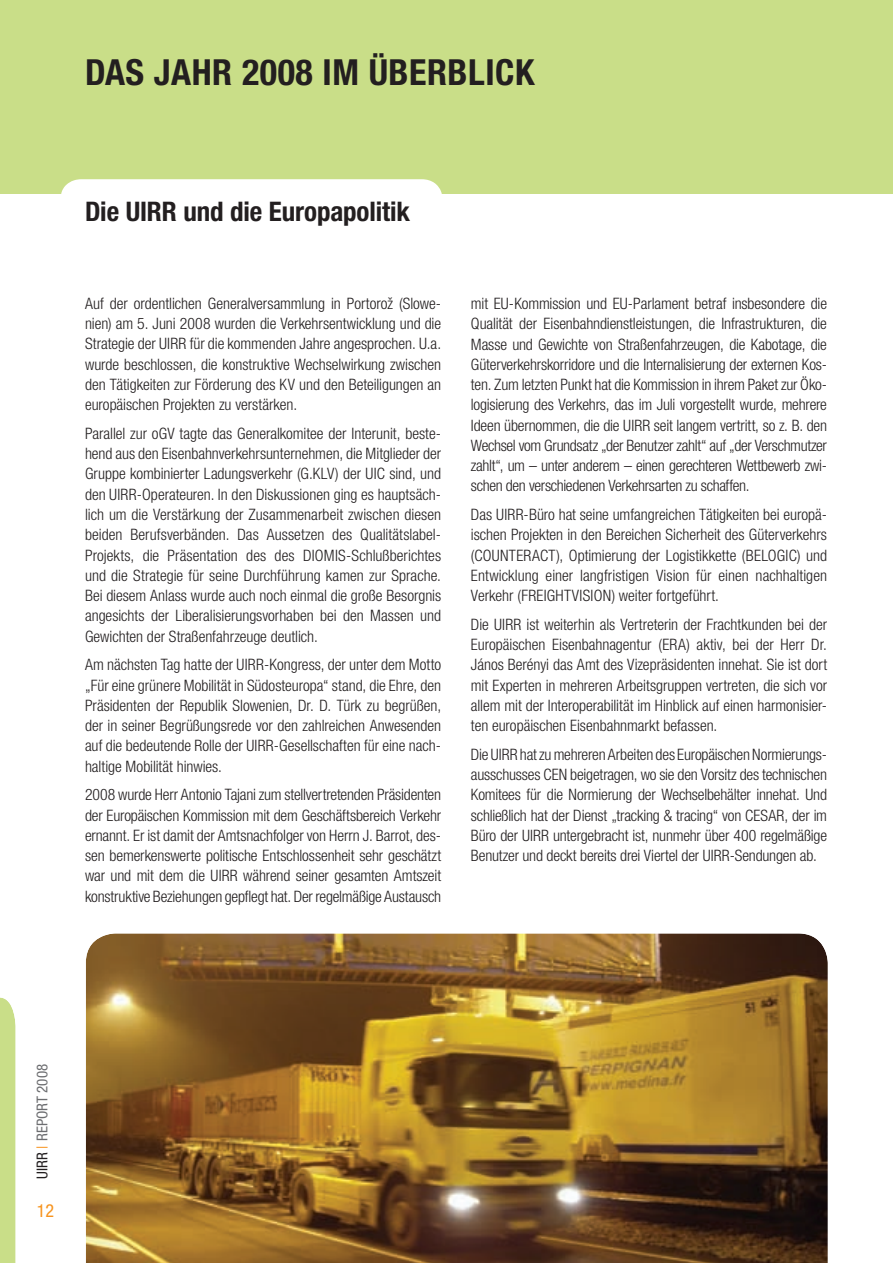
<style>
.page{position:relative;width:893px;height:1263px;background:#fff}
.page>*{position:absolute;margin:0;border:0;box-sizing:border-box;transform-origin:0 0}
.t1{font:700 condensed 36px "Helvetica Neue LT Std";letter-spacing:.015em;color:#231f20}
.t2{font:700 condensed 27px "Helvetica Neue LT Std";letter-spacing:-.005em;color:#231f20}
.t3{font:condensed 18px "Helvetica Neue LT Std";color:#f7931d}
.t4{font:300 condensed 15.75px/20.2px "Helvetica Neue LT Std";letter-spacing:-.005em;color:#231f20;text-align:justify}
.t5{font:condensed 15px "Helvetica Neue LT Std";color:#6c6d70}
.s1{color:#231f20}
.s2{color:#f7931d}
</style>
<div class="page">
<svg style="left:0;top:997px;width:16px;height:266px;background:#cce08f"></svg>
<div style="left:0;top:0;width:893px;height:194px;background:#c9de88"></div>
<svg style="left:61px;top:179px;width:381px;height:15px;background:#fcfdfa"></svg>
<svg style="left:85px;top:933px;width:743px;height:330px;background:#886228"></svg>
<img style="left:86px;top:944px;width:6px;height:37px">
<img style="left:799px;top:933px;width:16px;height:5px">
<h1 class="t1" style="left:85px;top:51px;width:451px">DAS JAHR 2008 IM ÜBERBLICK</h1>
<h2 class="t2" style="left:85px;top:195px;width:326px">Die UIRR und die Europapolitik</h2>
<p class="t4" style="left:85px;top:293px;width:358px">Auf der ordentlichen Generalversammlung in Portorož (Slowe&shy;nien) am 5. Juni 2008 wurden die Verkehrsentwicklung und die Strategie der UIRR für die kommenden Jahre angesprochen. U.a. wurde beschlossen, die konstruktive Wechselwirkung zwischen den Tätigkeiten zur Förderung des KV und den Beteiligungen an europäischen Projekten zu verstärken.</p>
<p class="t4" style="left:85px;top:423px;width:358px">Parallel zur oGV tagte das Generalkomitee der Interunit, beste&shy;hend aus den Eisenbahnverkehrsunternehmen, die Mitglieder der Gruppe kombinierter Ladungsverkehr (G.KLV) der UIC sind, und den UIRR-Operateuren. In den Diskussionen ging es hauptsäch&shy;lich um die Verstärkung der Zusammenarbeit zwischen diesen beiden Berufsverbänden. Das Aussetzen des Qualitätslabel-Projekts, die Präsentation des des DIOMIS-Schlußberichtes und die Strategie für seine Durchführung kamen zur Sprache.<br>Bei diesem Anlass wurde auch noch einmal die große Besorgnis angesichts der Liberalisierungsvorhaben bei den Massen und Gewichten der Straßenfahrzeuge deutlich.</p>
<p class="t4" style="left:85px;top:654px;width:358px">Am nächsten Tag hatte der UIRR-Kongress, der unter dem Motto „Für eine grünere Mobilität in Südosteuropa“ stand, die Ehre, den Präsidenten der Republik Slowenien, Dr. D. Türk zu begrüßen, der in seiner Begrüßungsrede vor den zahlreichen Anwesenden auf die bedeutende Rolle der UIRR-Gesellschaften für eine nach&shy;haltige Mobilität hinwies.</p>
<p class="t4" style="left:85px;top:784px;width:358px">2008 wurde Herr Antonio Tajani zum stellvertretenden Präsidenten der Europäischen Kommission mit dem Geschäftsbereich Verkehr ernannt. Er ist damit der Amtsnachfolger von Herrn J. Barrot, des&shy;sen bemerkenswerte politische Entschlossenheit sehr geschätzt war und mit dem die UIRR während seiner gesamten Amtszeit konstruktive Beziehungen gepflegt hat. Der regelmäßige Austausch</p>
<p class="t4" style="left:471px;top:293px;width:358px">mit EU-Kommission und EU-Parlament betraf insbesondere die Qualität der Eisenbahndienstleistungen, die Infrastrukturen, die Masse und Gewichte von Straßenfahrzeugen, die Kabotage, die Güterverkehrskorridore und die Internalisierung der externen Kos&shy;ten. Zum letzten Punkt hat die Kommission in ihrem Paket zur Öko&shy;logisierung des Verkehrs, das im Juli vorgestellt wurde, mehrere Ideen übernommen, die die UIRR seit langem vertritt, so z. B. den Wechsel vom Grundsatz „der Benutzer zahlt“ auf „der Verschmutzer zahlt“, um – unter anderem – einen gerechteren Wettbewerb zwi&shy;schen den verschiedenen Verkehrsarten zu schaffen.</p>
<p class="t4" style="left:471px;top:504px;width:358px">Das UIRR-Büro hat seine umfangreichen Tätigkeiten bei europä&shy;ischen Projekten in den Bereichen Sicherheit des Güterverkehrs (COUNTERACT), Optimierung der Logistikkette (BELOGIC) und Entwicklung einer langfristigen Vision für einen nachhaltigen Verkehr (FREIGHTVISION) weiter fortgeführt.</p>
<p class="t4" style="left:471px;top:614px;width:358px">Die UIRR ist weiterhin als Vertreterin der Frachtkunden bei der Europäischen Eisenbahnagentur (ERA) aktiv, bei der Herr Dr.<br>János Berényi das Amt des Vizepräsidenten innehat. Sie ist dort mit Experten in mehreren Arbeitsgruppen vertreten, die sich vor allem mit der Interoperabilität im Hinblick auf einen harmonisier&shy;ten europäischen Eisenbahnmarkt befassen.</p>
<p class="t4" style="left:471px;top:744px;width:358px">Die UIRR hat zu mehreren Arbeiten des Europäischen Normierungs&shy;ausschusses CEN beigetragen, wo sie den Vorsitz des technischen Komitees für die Normierung der Wechselbehälter innehat. Und schließlich hat der Dienst „tracking &amp; tracing“ von CESAR, der im Büro der UIRR untergebracht ist, nunmehr über 400 regelmäßige Benutzer und deckt bereits drei Viertel der UIRR-Sendungen ab.</p>
<p class="t5" style="left:34px;top:1178px;width:116px;rotate:-90deg"><span class="s1">UIRR</span> <span class="s2">|</span> REPORT 2008</p>
<p class="t3" style="left:37px;top:1200px;width:19px">12</p>
</div>
